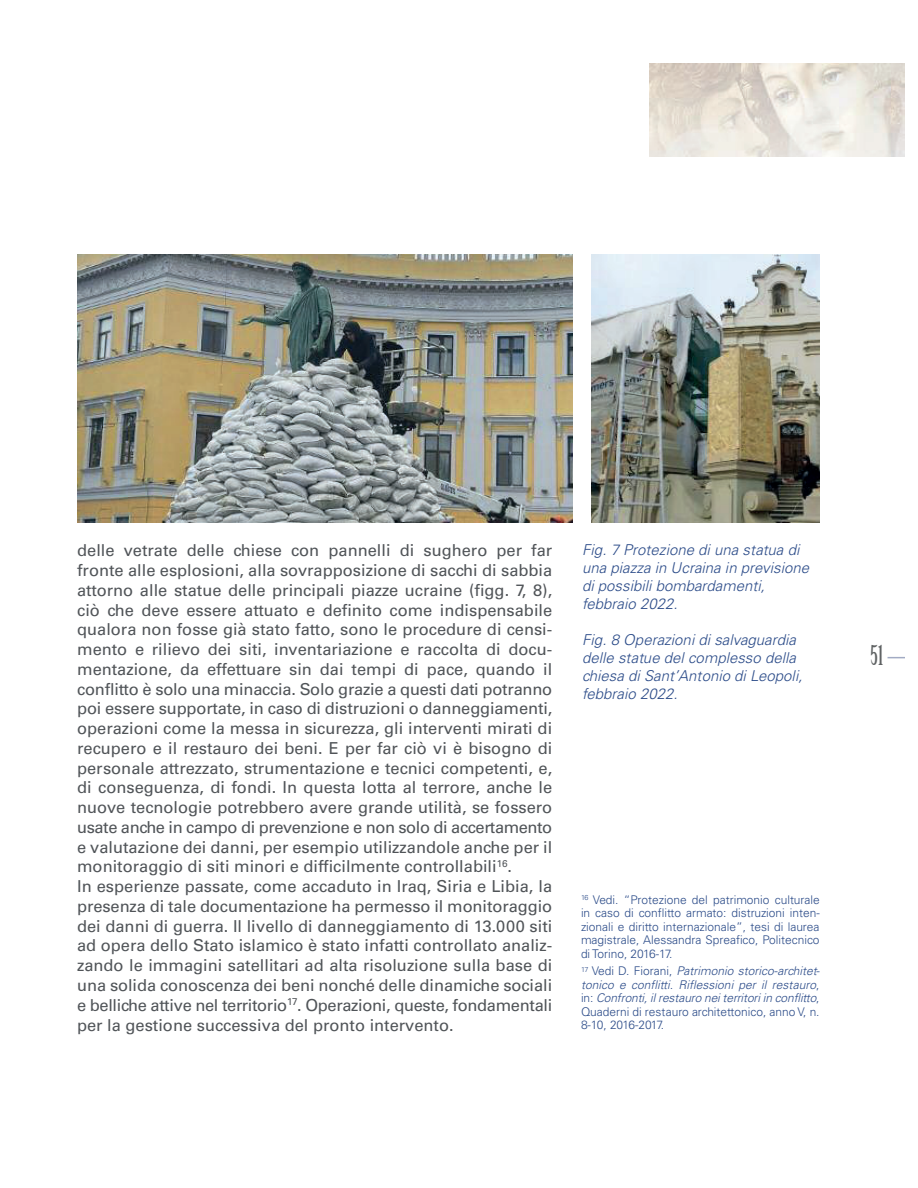
<style>
.page{position:relative;width:918px;height:1188px;background:#fff}
.page>*{position:absolute;margin:0;border:0;box-sizing:border-box;transform-origin:0 0}
.t1{font:27px "Birch Std";color:#5f6263}
.t2{font:16.5px/19.8px "Univers";color:#505458}
.t3{font:italic 300 15px/18px "Univers";color:#2c4c89}
.t4{font:italic 300 12px/13.5px "Univers";letter-spacing:-.01em;color:#2c4c89;text-align:justify}
.t5{font:300 12px/13.5px "Univers";color:#2c4c89;text-align:justify}
.s1{font-style:normal}
</style>
<div class="page">
<svg style="left:888px;top:657px;width:17px;height:1px"></svg>
<img style="left:650px;top:64px;width:255px;height:93px">
<img style="left:77px;top:255px;width:496px;height:267px">
<img style="left:591px;top:255px;width:229px;height:267px">
<p class="t2" style="left:77px;top:542px;width:477px">delle vetrate delle chiese con pannelli di sughero per far fronte alle esplosioni, alla sovrapposizione di sacchi di sabbia attorno alle statue delle principali piazze ucraine (figg. 7, 8), ciò che deve essere attuato e definito come indispensabile qualora non fosse già stato fatto, sono le procedure di censi&shy;mento e rilievo dei siti, inventariazione e raccolta di docu&shy;mentazione, da effettuare sin dai tempi di pace, quando il conflitto è solo una minaccia. Solo grazie a questi dati potranno poi essere supportate, in caso di distruzioni o danneggiamenti, operazioni come la messa in sicurezza, gli interventi mirati di recupero e il restauro dei beni. E per far ciò vi è bisogno di personale attrezzato, strumentazione e tecnici competenti, e, di conseguenza, di fondi. In questa lotta al terrore, anche le nuove tecnologie potrebbero avere grande utilità, se fossero usate anche in campo di prevenzione e non solo di accertamento e valutazione dei danni, per esempio utilizzandole anche per il monitoraggio di siti minori e difficilmente controllabili<sup>16</sup>.<br>In esperienze passate, come accaduto in Iraq, Siria e Libia, la presenza di tale documentazione ha permesso il monitoraggio dei danni di guerra. Il livello di danneggiamento di 13.000 siti ad opera dello Stato islamico è stato infatti controllato analiz&shy;zando le immagini satellitari ad alta risoluzione sulla base di una solida conoscenza dei beni nonché delle dinamiche sociali e belliche attive nel territorio<sup>17</sup>. Operazioni, queste, fondamentali per la gestione successiva del pronto intervento.</p>
<p class="t3" style="left:582px;top:542px;width:229px">Fig. 7 Protezione di una statua di una piazza in Ucraina in previsione di possibili bombardamenti, febbraio 2022.</p>
<p class="t3" style="left:582px;top:632px;width:222px">Fig. 8 Operazioni di salvaguardia delle statue del complesso della chiesa di Sant’Antonio di Leopoli, febbraio 2022.</p>
<p class="t5" style="left:581px;top:894px;width:240px"><sup>16</sup> Vedi. “Protezione del patrimonio culturale in caso di conflitto armato: distruzioni inten&shy;zionali e diritto internazionale”, tesi di laurea magistrale, Alessandra Spreafico, Politecnico di Torino, 2016-17.</p>
<p class="t4" style="left:581px;top:966px;width:240px"><sup>17</sup> <span class="s1">Vedi D. Fiorani,</span> Patrimonio storico-architet&shy;tonico e conflitti. Riflessioni per il restauro<span class="s1">, in:</span> Confronti, il restauro nei territori in conflitto<span class="s1">, Quaderni di restauro architettonico, anno V, n.<br>8-10, 2016-2017.</span></p>
<h1 class="t1" style="left:871px;top:640px;width:14px">51</h1>
</div>
